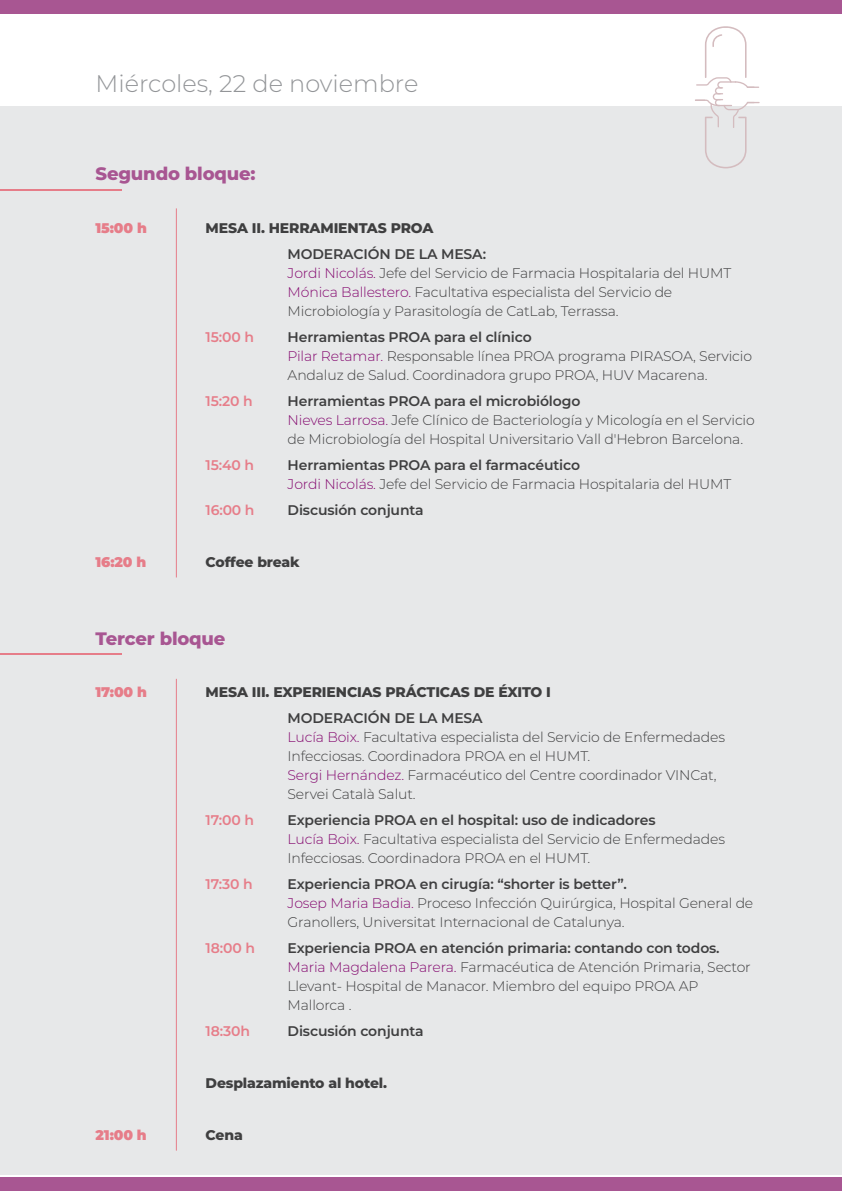
<style>
.page{position:relative;width:842px;height:1191px;background:#fff}
.page>*{position:absolute;margin:0;border:0;box-sizing:border-box;transform-origin:0 0}
.t1{font:300 24px "Montserrat";color:#939598}
.t2{font:800 18px "Montserrat";letter-spacing:-.01em;color:#a85692}
.t3{font:300 14px/19px "Montserrat";letter-spacing:-.01em;color:#3f3f40}
.t4{font:800 14px "Montserrat";letter-spacing:-.01em;color:#3f3f40}
.t5{font:600 14px "Montserrat";letter-spacing:-.01em;color:#e67d89}
.t6{font:600 14px "Montserrat";letter-spacing:-.01em;color:#3f3f40}
.t7{font:900 14px "Montserrat";letter-spacing:-.01em;color:#e67d89}
.s1{font-weight:600}
.s2{color:#850a70}
</style>
<div class="page">
<div style="left:0;top:106px;width:842px;height:1068px;background:#e7e8e9"></div>
<div style="left:0;top:1177px;width:842px;height:14px;background:#a85692"></div>
<div style="left:0;top:0;width:842px;height:14px;background:#a85692"></div>
<svg style="left:695px;top:26px;width:65px;height:142px"></svg>
<hr style="left:0;top:189px;width:121px;height:2px;background:#e67d89">
<hr style="left:0;top:653px;width:121px;height:2px;background:#e67d89">
<hr style="left:176px;top:208px;width:1px;height:369px;background:#e67d89">
<hr style="left:176px;top:679px;width:1px;height:471px;background:#e67d89">
<h1 class="t1" style="left:96px;top:68px;width:324px">Miércoles, 22 de noviembre</h1>
<p class="t2" style="left:96px;top:161px;width:162px">Segundo bloque:</p>
<p class="t7" style="left:96px;top:217px;width:53px">15:00 h</p>
<p class="t4" style="left:206px;top:217px;width:229px">MESA II. HERRAMIENTAS PROA</p>
<p class="t3" style="left:288px;top:244px;width:445px"><span class="s1">MODERACIÓN DE LA MESA:<br></span><span class="s2">Jordi Nicolás.</span> Jefe del Servicio de Farmacia Hospitalaria del HUMT <span class="s2">Mónica Ballestero.</span> Facultativa especialista del Servicio de Microbiología y Parasitología de CatLab, Terrassa.</p>
<p class="t5" style="left:206px;top:327px;width:50px">15:00 h</p>
<p class="t3" style="left:288px;top:327px;width:466px"><span class="s1">Herramientas PROA para el clínico<br></span><span class="s2">Pilar Retamar.</span> Responsable línea PROA programa PIRASOA, Servicio<br>Andaluz de Salud. Coordinadora grupo PROA, HUV Macarena.</p>
<p class="t5" style="left:206px;top:391px;width:49px">15:20 h</p>
<p class="t3" style="left:288px;top:391px;width:469px"><span class="s1">Herramientas PROA para el microbiólogo<br></span><span class="s2">Nieves Larrosa.</span> Jefe Clínico de Bacteriología y Micología en el Servicio de Microbiología del Hospital Universitario Vall d'Hebron Barcelona.</p>
<p class="t5" style="left:206px;top:455px;width:50px">15:40 h</p>
<p class="t3" style="left:288px;top:454px;width:445px"><span class="s1">Herramientas PROA para el farmacéutico<br></span><span class="s2">Jordi Nicolás.</span> Jefe del Servicio de Farmacia Hospitalaria del HUMT</p>
<p class="t5" style="left:206px;top:500px;width:50px">16:00 h</p>
<p class="t6" style="left:288px;top:500px;width:138px">Discusión conjunta</p>
<p class="t7" style="left:96px;top:551px;width:52px">16:20 h</p>
<p class="t4" style="left:206px;top:551px;width:96px">Coffee break</p>
<p class="t2" style="left:96px;top:625px;width:131px">Tercer bloque</p>
<p class="t7" style="left:96px;top:681px;width:53px">17:00 h</p>
<p class="t4" style="left:206px;top:681px;width:347px">MESA III. EXPERIENCIAS PRÁCTICAS DE ÉXITO I</p>
<p class="t3" style="left:288px;top:708px;width:439px"><span class="s1">MODERACIÓN DE LA MESA<br></span><span class="s2">Lucía Boix.</span> Facultativa especialista del Servicio de Enfermedades Infecciosas. Coordinadora PROA en el HUMT.<br><span class="s2">Sergi Hernández.</span> Farmacéutico del Centre coordinador VINCat, Servei Català Salut.</p>
<p class="t5" style="left:206px;top:810px;width:50px">17:00 h</p>
<p class="t3" style="left:288px;top:810px;width:439px"><span class="s1">Experiencia PROA en el hospital: uso de indicadores<br></span><span class="s2">Lucía Boix.</span> Facultativa especialista del Servicio de Enfermedades<br>Infecciosas. Coordinadora PROA en el HUMT.</p>
<p class="t5" style="left:206px;top:874px;width:49px">17:30 h</p>
<p class="t3" style="left:288px;top:873px;width:467px"><span class="s1">Experiencia PROA en cirugía: “shorter is better”.<br></span><span class="s2">Josep Maria Badia.</span> Proceso Infección Quirúrgica, Hospital General de<br>Granollers, Universitat Internacional de Catalunya.</p>
<p class="t5" style="left:206px;top:938px;width:51px">18:00 h</p>
<p class="t3" style="left:288px;top:937px;width:465px"><span class="s1">Experiencia PROA en atención primaria: contando con todos.<br></span><span class="s2">Maria Magdalena Parera.</span> Farmacéutica de Atención Primaria, Sector Llevant- Hospital de Manacor. Miembro del equipo PROA AP Mallorca .</p>
<p class="t5" style="left:206px;top:1020px;width:46px">18:30h</p>
<p class="t6" style="left:288px;top:1020px;width:138px">Discusión conjunta</p>
<p class="t4" style="left:206px;top:1072px;width:183px">Desplazamiento al hotel.</p>
<p class="t7" style="left:96px;top:1124px;width:53px">21:00 h</p>
<p class="t4" style="left:206px;top:1124px;width:39px">Cena</p>
</div>
